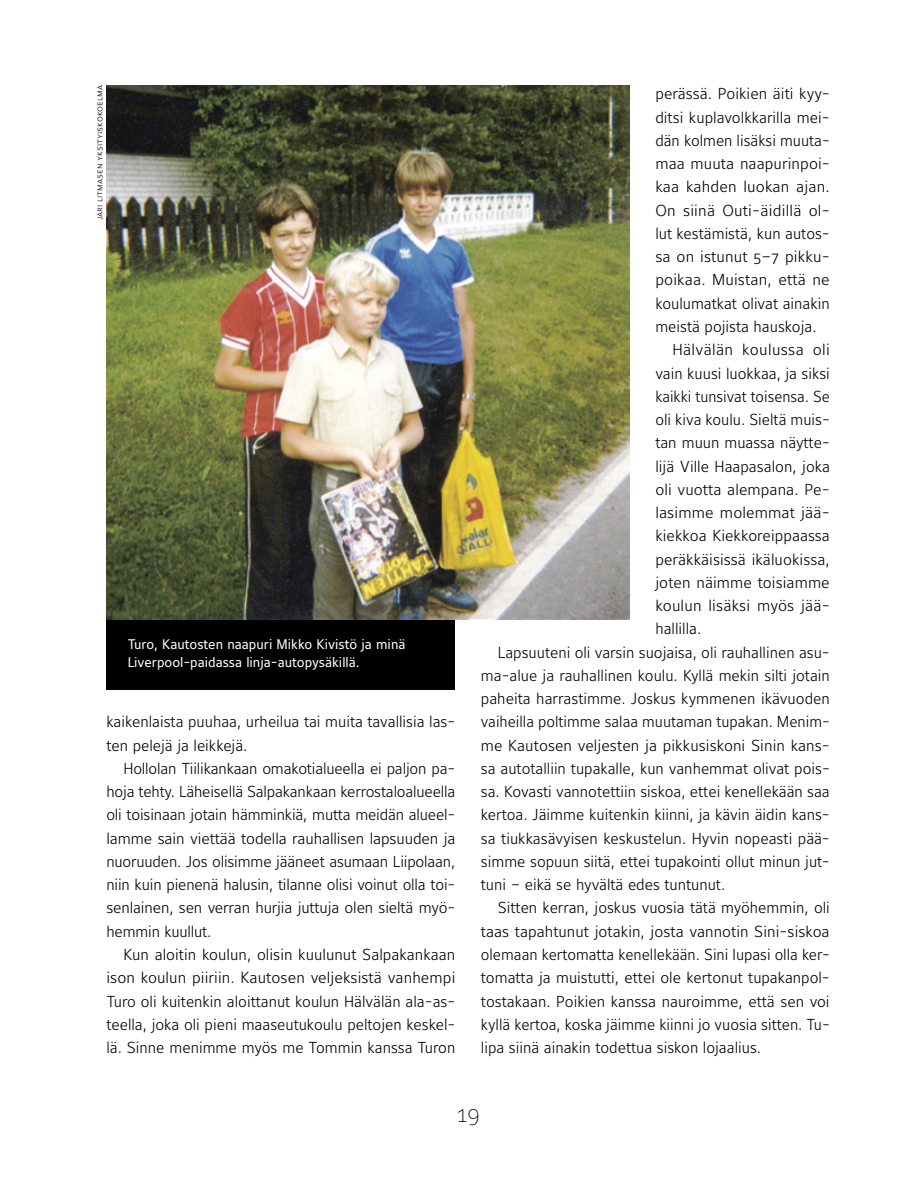
<style>
.page{position:relative;width:915px;height:1191px;background:#fff}
.page>*{position:absolute;margin:0;border:0;box-sizing:border-box;transform-origin:0 0}
.t1{font:100 24px "Maurea";color:#000}
.t2{font:300 15.75px/23.2px "Maurea";color:#000;text-align:justify}
.t3{font:300 15.75px "Maurea";letter-spacing:.025em;color:#000}
.t4{font:13.8px/18px "Maurea";color:#fff}
.t5{font:9px "Maurea Light Caps";color:#000}
</style>
<div class="page">
<div style="left:106px;top:573px;width:349px;height:116px;background:#000"></div>
<img style="left:106px;top:85px;width:523px;height:535px">
<p class="t5" style="left:94px;top:220px;width:137px;rotate:-90deg">jari litmasen yksityiskokoelma</p>
<p class="t4" style="left:128px;top:636px;width:279px">Turo, Kautosten naapuri Mikko Kivistö ja minä<br>Liverpool-paidassa linja-autopysäkillä.</p>
<p class="t2" style="left:106px;top:711px;width:350px">kaikenlaista puuhaa, urheilua tai muita tavallisia las&shy;ten pelejä ja leikkejä.</p>
<p class="t2" style="left:106px;top:757px;width:350px;text-indent:17px">Hollolan Tiilikankaan omakotialueella ei paljon pa&shy;hoja tehty. Läheisellä Salpakankaan kerrostaloalueella oli toisinaan jotain hämminkiä, mutta meidän alueel&shy;lamme sain viettää todella rauhallisen lapsuuden ja nuoruuden. Jos olisimme jääneet asumaan Liipolaan, niin kuin pienenä halusin, tilanne olisi voinut olla toi&shy;senlainen, sen verran hurjia juttuja olen sieltä myö&shy;hemmin kuullut.</p>
<p class="t2" style="left:106px;top:943px;width:350px;text-indent:17px">Kun aloitin koulun, olisin kuulunut Salpakankaan ison koulun piiriin. Kautosen veljeksistä vanhempi Turo oli kuitenkin aloittanut koulun Hälvälän ala-as&shy;teella, joka oli pieni maaseutukoulu peltojen keskel&shy;lä. Sinne menimme myös me Tommin kanssa Turon</p>
<p class="t2" style="left:655px;top:83px;width:176px">perässä. Poikien äiti kyy-</p>
<p class="t2" style="left:655px;top:106px;width:176px">ditsi kuplavolkkarilla mei-</p>
<p class="t2" style="left:655px;top:130px;width:176px">dän kolmen lisäksi muuta-</p>
<p class="t2" style="left:655px;top:153px;width:176px">maa muuta naapurinpoi-</p>
<p class="t2" style="left:655px;top:176px;width:176px">kaa kahden luokan ajan.</p>
<p class="t2" style="left:655px;top:199px;width:176px">On siinä Outi-äidillä ol-</p>
<p class="t2" style="left:655px;top:223px;width:176px">lut kestämistä, kun autos-</p>
<p class="t2" style="left:655px;top:246px;width:176px">sa on istunut 5–7 pikku-</p>
<p class="t2" style="left:655px;top:269px;width:176px">poikaa. Muistan, että ne</p>
<p class="t2" style="left:655px;top:292px;width:176px">koulumatkat olivat ainakin</p>
<p class="t2" style="left:655px;top:316px;width:163px">meistä pojista hauskoja.</p>
<p class="t3" style="left:672px;top:341px;width:159px">Hälvälän koulussa oli</p>
<p class="t2" style="left:655px;top:362px;width:176px">vain kuusi luokkaa, ja siksi</p>
<p class="t2" style="left:655px;top:385px;width:176px">kaikki tunsivat toisensa. Se</p>
<p class="t2" style="left:655px;top:409px;width:176px">oli kiva koulu. Sieltä muis-</p>
<p class="t2" style="left:655px;top:432px;width:176px">tan muun muassa näytte-</p>
<p class="t2" style="left:655px;top:455px;width:176px">lijä Ville Haapasalon, joka</p>
<p class="t2" style="left:655px;top:478px;width:176px">oli vuotta alempana. Pe-</p>
<p class="t2" style="left:655px;top:502px;width:176px">lasimme molemmat jää-</p>
<p class="t2" style="left:655px;top:525px;width:176px">kiekkoa Kiekkoreippaassa</p>
<p class="t2" style="left:655px;top:548px;width:176px">peräkkäisissä ikäluokissa,</p>
<p class="t2" style="left:655px;top:571px;width:176px">joten näimme toisiamme</p>
<p class="t2" style="left:655px;top:595px;width:176px">koulun lisäksi myös jää-</p>
<p class="t2" style="left:655px;top:618px;width:47px">hallilla.</p>
<p class="t2" style="left:497px;top:641px;width:333px">Lapsuuteni oli varsin suojaisa, oli rauhallinen asu-</p>
<p class="t2" style="left:480px;top:664px;width:350px">ma-alue ja rauhallinen koulu. Kyllä mekin silti jotain</p>
<p class="t2" style="left:480px;top:688px;width:350px">paheita harrastimme. Joskus kymmenen ikävuoden</p>
<p class="t2" style="left:480px;top:711px;width:350px">vaiheilla poltimme salaa muutaman tupakan. Menim-</p>
<p class="t2" style="left:480px;top:734px;width:350px">me Kautosen veljesten ja pikkusiskoni Sinin kans-</p>
<p class="t2" style="left:480px;top:757px;width:350px">sa autotalliin tupakalle, kun vanhemmat olivat pois-</p>
<p class="t2" style="left:480px;top:781px;width:350px">sa. Kovasti vannotettiin siskoa, ettei kenellekään saa</p>
<p class="t2" style="left:480px;top:804px;width:350px">kertoa. Jäimme kuitenkin kiinni, ja kävin äidin kans-</p>
<p class="t2" style="left:480px;top:827px;width:350px">sa tiukkasävyisen keskustelun. Hyvin nopeasti pää-</p>
<p class="t2" style="left:480px;top:850px;width:350px">simme sopuun siitä, ettei tupakointi ollut minun jut-</p>
<p class="t2" style="left:480px;top:874px;width:246px">tuni – eikä se hyvältä edes tuntunut.</p>
<p class="t2" style="left:497px;top:897px;width:333px">Sitten kerran, joskus vuosia tätä myöhemmin, oli</p>
<p class="t2" style="left:480px;top:920px;width:350px">taas tapahtunut jotakin, josta vannotin Sini-siskoa</p>
<p class="t2" style="left:480px;top:943px;width:350px">olemaan kertomatta kenellekään. Sini lupasi olla ker-</p>
<p class="t2" style="left:480px;top:967px;width:350px">tomatta ja muistutti, ettei ole kertonut tupakanpol-</p>
<p class="t2" style="left:480px;top:990px;width:350px">tostakaan. Poikien kanssa nauroimme, että sen voi</p>
<p class="t2" style="left:480px;top:1013px;width:350px">kyllä kertoa, koska jäimme kiinni jo vuosia sitten. Tu-</p>
<p class="t2" style="left:480px;top:1036px;width:282px">lipa siinä ainakin todettua siskon lojaalius.</p>
<h1 class="t1" style="left:456px;top:1100px;width:24px">19</h1>
</div>
